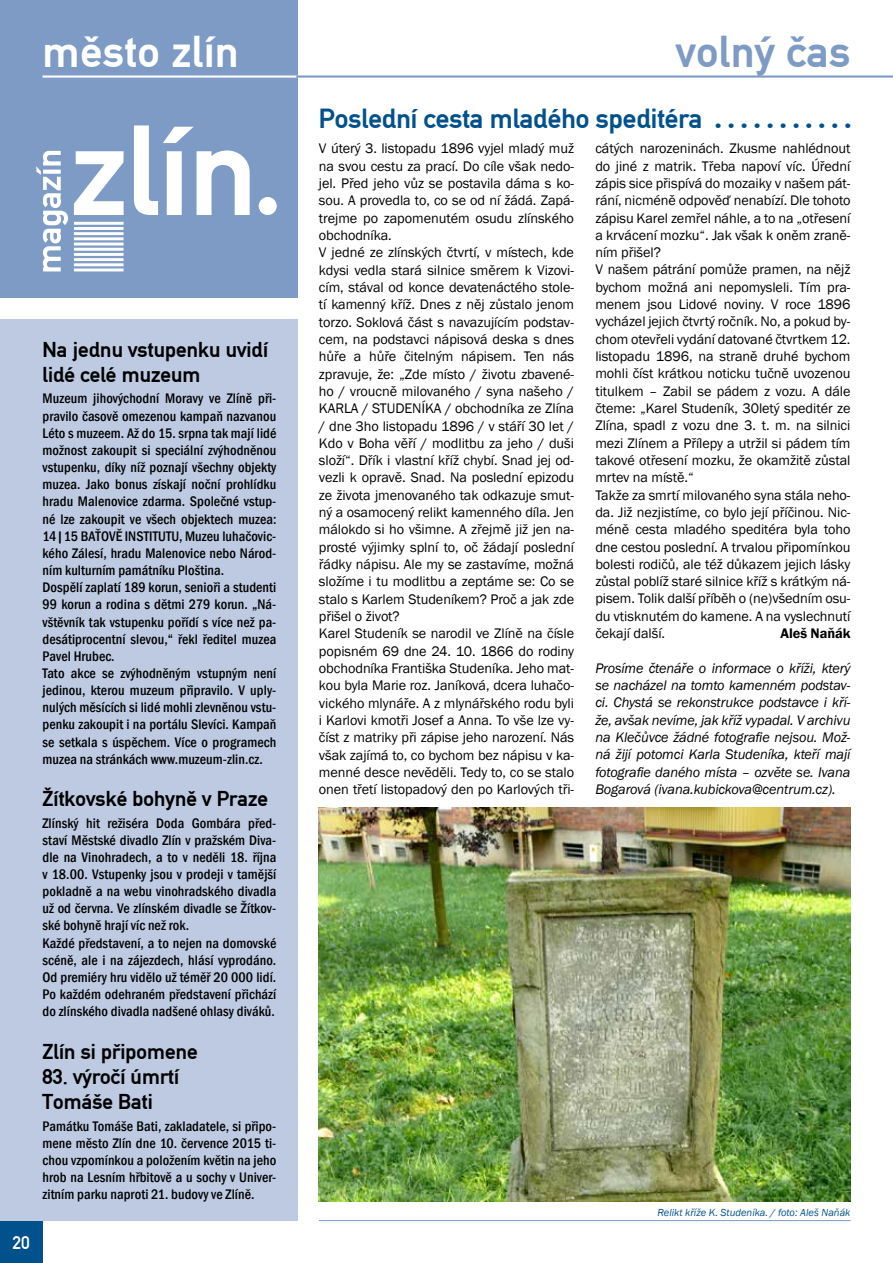
<style>
.page{position:relative;width:893px;height:1263px;background:#fff}
.page>*{position:absolute;margin:0;border:0;box-sizing:border-box;transform-origin:0 0}
.t1{font:43.5px "Norma Zlin Hxx CE Bold";letter-spacing:.02em;color:#fff}
.t2{font:43.5px "Norma Zlin Hxx CE Bold";letter-spacing:.02em;color:#7d9bc4}
.t3{font:27px "Norma Zlin Hxx CE Bold";color:#00518c}
.t4{font:21px/25.2px "Norma Zlin Hxx CE Bold";letter-spacing:.005em;color:#000}
.t5{font:18px "Norma Zlin Hxx CE";color:#fff}
.t6{font:14.25px/17.2px "MMZ text Book Regular";letter-spacing:-.005em;color:#000}
.t7{font:500 condensed 14.25px/17.1px "Franklin Gothic";letter-spacing:.005em;color:#000}
.t8{font:14.25px/17.2px "MMZ text Book Italic";letter-spacing:-.01em;color:#000;text-align:justify}
.t9{font:600 14.25px "Franklin Gothic";letter-spacing:-.005em;color:#000}
.t10{font:italic 10.5px "Franklin Gothic";color:#00518c}
</style>
<div class="page">
<div style="left:0;top:0;width:298px;height:298px;background:#7d9bc4"></div>
<hr style="left:43px;top:75px;width:255px;height:3px;background:#fff">
<div style="left:0;top:1220px;width:43px;height:43px;background:#00518c"></div>
<svg style="left:74px;top:125px;width:203px;height:146px"></svg>
<svg style="left:36px;top:151px;width:32px;height:120px"></svg>
<hr style="left:296px;top:75px;width:597px;height:3px;background:#7d9bc4">
<div style="left:0;top:319px;width:298px;height:901px;background:#bdcae2"></div>
<img style="left:319px;top:807px;width:531px;height:394px">
<hr style="left:319px;top:1220px;width:531px;height:1px;background:#7d9bc4">
<p class="t5" style="left:13px;top:1232px;width:19px">20</p>
<h1 class="t1" style="left:43px;top:27px;width:198px">město zlín</h1>
<h1 class="t2" style="left:676px;top:27px;width:176px">volný čas</h1>
<h3 class="t4" style="left:43px;top:337px;width:227px">Na jednu vstupenku uvidí lidé celé muzeum</h3>
<p class="t7" style="left:43px;top:390px;width:235px">Muzeum jihovýchodní Moravy ve Zlíně při&shy;pravilo časově omezenou kampaň nazvanou Léto s muzeem. Až do 15. srpna tak mají lidé možnost zakoupit si speciální zvýhodněnou vstupenku, díky níž poznají všechny objekty muzea. Jako bonus získají noční prohlídku hradu Malenovice zdarma. Společné vstup&shy;né lze zakoupit ve všech objektech muzea:<br>14|15 BAŤOVĚ INSTITUTU, Muzeu luhačovic&shy;kého Zálesí, hradu Malenovice nebo Národ&shy;ním kulturním památníku Ploština.<br>Dospělí zaplatí 189 korun, senioři a studenti 99 korun a rodina s dětmi 279 korun. „Ná&shy;vštěvník tak vstupenku pořídí s více než pa&shy;desátiprocentní slevou,“ řekl ředitel muzea Pavel Hrubec.<br>Tato akce se zvýhodněným vstupným není jedinou, kterou muzeum připravilo. V uply&shy;nulých měsících si lidé mohli zlevněnou vstu&shy;penku zakoupit i na portálu Slevíci. Kampaň se setkala s úspěchem. Více o programech muzea na stránkách www.muzeum-zlin.cz.</p>
<h3 class="t4" style="left:43px;top:786px;width:227px">Žítkovské bohyně v Praze</h3>
<p class="t7" style="left:42px;top:814px;width:235px">Zlínský hit režiséra Doda Gombára před&shy;staví Městské divadlo Zlín v pražském Diva&shy;dle na Vinohradech, a to v neděli 18. října v 18.00. Vstupenky jsou v prodeji v tamější pokladně a na webu vinohradského divadla už od června. Ve zlínském divadle se Žítkov&shy;ské bohyně hrají víc než rok.<br>Každé představení, a to nejen na domovské scéně, ale i na zájezdech, hlásí vyprodáno.<br>Od premiéry hru vidělo už téměř 20 000 lidí.<br>Po každém odehraném představení přichází do zlínského divadla nadšené ohlasy diváků.</p>
<h3 class="t4" style="left:43px;top:1039px;width:157px">Zlín si připomene</h3>
<h3 class="t4" style="left:43px;top:1064px;width:138px">83. výročí úmrtí<br>Tomáše Bati</h3>
<p class="t7" style="left:43px;top:1117px;width:235px;text-align:justify">Památku Tomáše Bati, zakladatele, si připo&shy;mene město Zlín dne 10. července 2015 ti&shy;chou vzpomínkou a položením květin na jeho hrob na Lesním hřbitově a u sochy v Univer&shy;zitním parku naproti 21. budovy ve Zlíně.</p>
<h2 class="t3" style="left:319px;top:103px;width:385px">Poslední cesta mladého speditéra</h2>
<p class="t6" style="left:319px;top:140px;width:257px">V úterý 3. listopadu 1896 vyjel mladý muž na svou cestu za prací. Do cíle však nedo&shy;jel. Před jeho vůz se postavila dáma s ko&shy;sou. A provedla to, co se od ní žádá. Zapá&shy;trejme po zapomenutém osudu zlínského obchodníka.<br>V jedné ze zlínských čtvrtí, v místech, kde kdysi vedla stará silnice směrem k Vizovi&shy;cím, stával od konce devatenáctého stole&shy;tí kamenný kříž. Dnes z něj zůstalo jenom torzo. Soklová část s navazujícím podstav&shy;cem, na podstavci nápisová deska s dnes hůře a hůře čitelným nápisem. Ten nás zpravuje, že: „Zde místo / životu zbavené&shy;ho / vroucně milovaného / syna našeho / KARLA / STUDENÍKA / obchodníka ze Zlína / dne 3ho listopadu 1896 / v stáří 30 let / Kdo v Boha věří / modlitbu za jeho / duši složí“. Dřík i vlastní kříž chybí. Snad jej od&shy;vezli k opravě. Snad. Na poslední epizodu ze života jmenovaného tak odkazuje smut&shy;ný a osamocený relikt kamenného díla. Jen málokdo si ho všimne. A zřejmě již jen na&shy;prosté výjimky splní to, oč žádají poslední řádky nápisu. Ale my se zastavíme, možná složíme i tu modlitbu a zeptáme se: Co se stalo s Karlem Studeníkem? Proč a jak zde přišel o život?<br>Karel Studeník se narodil ve Zlíně na čísle popisném 69 dne 24. 10. 1866 do rodiny obchodníka Františka Studeníka. Jeho mat&shy;kou byla Marie roz. Janíková, dcera luhačo&shy;vického mlynáře. A z mlynářského rodu byli i Karlovi kmotři Josef a Anna. To vše lze vy&shy;číst z matriky při zápise jeho narození. Nás však zajímá to, co bychom bez nápisu v ka&shy;menné desce nevěděli. Tedy to, co se stalo onen třetí listopadový den po Karlových tři-</p>
<p class="t6" style="left:595px;top:140px;width:257px">cátých narozeninách. Zkusme nahlédnout do jiné z matrik. Třeba napoví víc. Úřední zápis sice přispívá do mozaiky v našem pát&shy;rání, nicméně odpověď nenabízí. Dle tohoto zápisu Karel zemřel náhle, a to na „otřesení a krvácení mozku“. Jak však k oněm zraně&shy;ním přišel?<br>V našem pátrání pomůže pramen, na nějž bychom možná ani nepomysleli. Tím pra&shy;menem jsou Lidové noviny. V roce 1896 vycházel jejich čtvrtý ročník. No, a pokud by&shy;chom otevřeli vydání datované čtvrtkem 12. listopadu 1896, na straně druhé bychom mohli číst krátkou noticku tučně uvozenou titulkem – Zabil se pádem z vozu. A dále čteme: „Karel Studeník, 30letý speditér ze Zlína, spadl z vozu dne 3. t. m. na silnici mezi Zlínem a Přílepy a utržil si pádem tím takové otřesení mozku, že okamžitě zůstal mrtev na místě.“<br>Takže za smrtí milovaného syna stála neho&shy;da. Již nezjistíme, co bylo její příčinou. Nic&shy;méně cesta mladého speditéra byla toho dne cestou poslední. A trvalou připomínkou bolesti rodičů, ale též důkazem jejich lásky zůstal poblíž staré silnice kříž s krátkým ná&shy;pisem. Tolik další příběh o (ne)všedním osu&shy;du vtisknutém do kamene. A na vyslechnutí čekají další.</p>
<p class="t9" style="left:780px;top:624px;width:71px">Aleš Naňák</p>
<p class="t8" style="left:595px;top:660px;width:257px">Prosíme čtenáře o informace o kříži, který se nacházel na tomto kamenném podstav&shy;ci. Chystá se rekonstrukce podstavce i kří&shy;že, avšak nevíme, jak kříž vypadal. V archivu na Klečůvce žádné fotografie nejsou. Mož&shy;ná žijí potomci Karla Studeníka, kteří mají fotografie daného místa – ozvěte se. Ivana Bogarová (ivana.kubickova@centrum.cz).</p>
<p class="t10" style="left:657px;top:1206px;width:194px">Relikt kříže K. Studeníka. / foto: Aleš Naňák</p>
</div>
